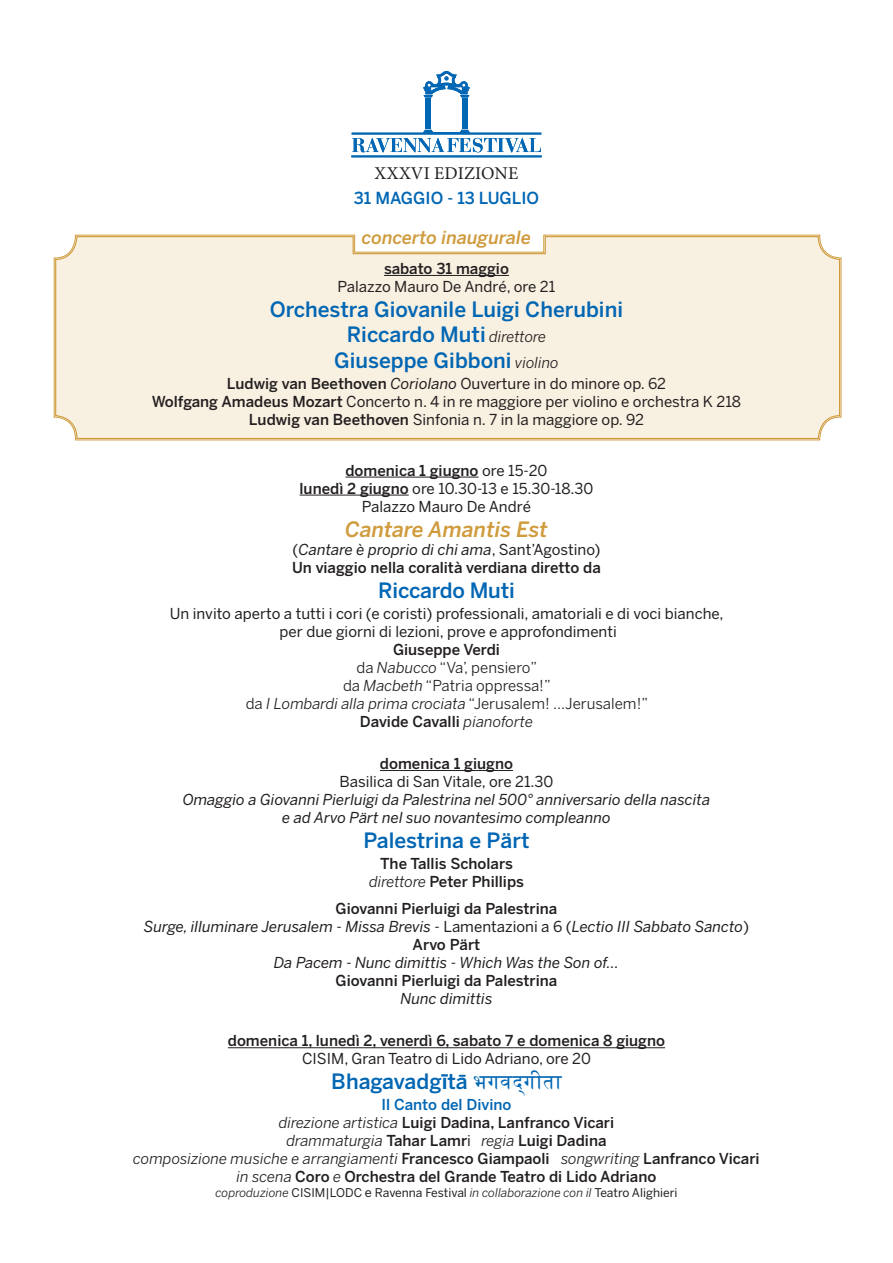
<style>
.page{position:relative;width:893px;height:1263px;background:#fff}
.page>*{position:absolute;margin:0;border:0;box-sizing:border-box;transform-origin:0 0}
.t1{font:500 21px/25.2px "Benton Sans";color:#0166b3;text-align:center}
.t2{font:italic 500 21px "Benton Sans";color:#cf9b3d}
.t3{font:italic 500 18px "Benton Sans";color:#cf9b3d}
.t4{font:18px "Minion Pro";letter-spacing:.01em;color:#231f20}
.t5{font:500 16.5px "Benton Sans";color:#0166b3}
.t6{font:15px/18px "Benton Sans";color:#231f20;text-align:center}
.t7{font:500 15px/18px "Benton Sans";color:#231f20;text-align:center}
.t8{font:italic 15px/18px "Benton Sans";color:#231f20;text-align:center}
.t9{font:15px/18px "Benton Sans";color:#231f20;text-align:center}
.t10{font:12px "Benton Sans";color:#231f20}
.s1{font-weight:400;font-style:italic;font-size:15px;color:#231f20}
.s2{font-weight:500}
.s3{font-style:italic}
.s4{font-weight:400}
.s5{font-weight:400;font-style:italic}
.s6{font-weight:500;font-style:normal}
.s7{font-style:normal}
.s8{font-family:"Arial";font-weight:700}
.s9{font-family:"Devanagari";font-weight:400}
.s10{color:#0166b3}
.s11{font-size:12.75px}
</style>
<div class="page">
<div style="left:55px;top:235px;width:786px;height:205px;background:#f8f0e1"></div>
<div style="left:462px;top:98px;width:6px;height:31px;background:#0166b3"></div>
<svg style="left:423px;top:71px;width:47px;height:26px"></svg>
<div style="left:425px;top:98px;width:6px;height:31px;background:#0166b3"></div>
<svg style="left:351px;top:130px;width:191px;height:27px"></svg>
<hr style="left:384px;top:275px;width:125px;height:1px;background:#231f20">
<hr style="left:345px;top:477px;width:133px;height:1px;background:#231f20">
<hr style="left:300px;top:495px;width:109px;height:1px;background:#231f20">
<hr style="left:380px;top:770px;width:133px;height:1px;background:#231f20">
<hr style="left:228px;top:1047px;width:437px;height:1px;background:#231f20">
<p class="t4" style="left:374px;top:161px;width:146px">XXXVI EDIZIONE</p>
<p class="t5" style="left:354px;top:189px;width:187px">31 MAGGIO - 13 LUGLIO</p>
<p class="t3" style="left:362px;top:227px;width:171px">concerto inaugurale</p>
<p class="t7" style="left:384px;top:259px;width:126px">sabato 31 maggio</p>
<p class="t6" style="left:338px;top:277px;width:219px">Palazzo Mauro De André, ore 21</p>
<h1 class="t1" style="left:270px;top:297px;width:355px">Orchestra Giovanile Luigi Cherubini<br>Riccardo Muti <span class="s1">direttore<br></span>Giuseppe Gibboni <span class="s1">violino</span></h1>
<p class="t6" style="left:152px;top:374px;width:591px"><span class="s2">Ludwig van Beethoven</span> <span class="s3">Coriolano</span> Ouverture in do minore op. 62<br><span class="s2">Wolfgang Amadeus Mozart</span> Concerto n. 4 in re maggiore per violino e orchestra K 218<br><span class="s2">Ludwig van Beethoven</span> Sinfonia n. 7 in la maggiore op. 92</p>
<p class="t6" style="left:300px;top:461px;width:295px"><span class="s2">domenica 1 giugno</span> ore 15-20<br><span class="s2">lunedì 2 giugno</span> ore 10.30-13 e 15.30-18.30<br>Palazzo Mauro De André</p>
<h1 class="t2" style="left:345px;top:517px;width:204px">Cantare Amantis Est</h1>
<p class="t7" style="left:292px;top:540px;width:310px;text-align:left"><span class="s4">(</span><span class="s5">Cantare è proprio di chi ama</span><span class="s4">, Sant’Agostino)<br></span>Un viaggio nella coralità verdiana diretto da</p>
<h1 class="t1" style="left:378px;top:577px;width:138px">Riccardo Muti</h1>
<p class="t6" style="left:170px;top:604px;width:555px">Un invito aperto a tutti i cori (e coristi) professionali, amatoriali e di voci bianche, per due giorni di lezioni, prove e approfondimenti</p>
<p class="t9" style="left:246px;top:640px;width:404px"><span class="s2">Giuseppe Verdi<br></span>da <span class="s3">Nabucco</span> “Va’, pensiero”<br>da <span class="s3">Macbeth</span> “Patria oppressa!”<br>da <span class="s3">I Lombardi alla prima crociata</span> “Jerusalem! ...Jerusalem!”<br><span class="s2">Davide Cavalli</span> <span class="s3">pianoforte</span></p>
<p class="t7" style="left:380px;top:754px;width:135px">domenica 1 giugno</p>
<p class="t6" style="left:339px;top:772px;width:216px">Basilica di San Vitale, ore 21.30</p>
<p class="t8" style="left:183px;top:790px;width:529px">Omaggio a Giovanni Pierluigi da Palestrina nel 500° anniversario della nascita e ad Arvo Pärt nel suo novantesimo compleanno</p>
<h1 class="t1" style="left:363px;top:828px;width:167px">Palestrina e Pärt</h1>
<p class="t7" style="left:369px;top:854px;width:156px">The Tallis Scholars <span class="s5">direttore</span> Peter Phillips</p>
<p class="t8" style="left:144px;top:900px;width:607px"><span class="s6">Giovanni Pierluigi da Palestrina<br></span>Surge, illuminare Jerusalem <span class="s7">-</span> Missa Brevis <span class="s7">- Lamentazioni a 6 (</span>Lectio III Sabbato Sancto<span class="s7">)<br></span><span class="s6">Arvo Pärt<br></span>Da Pacem - Nunc dimittis <span class="s7">-</span> Which Was the Son of…<br><span class="s6">Giovanni Pierluigi da Palestrina</span></p>
<p class="t8" style="left:400px;top:990px;width:94px">Nunc dimittis</p>
<p class="t7" style="left:228px;top:1031px;width:439px">domenica 1, lunedì 2, venerdì 6, sabato 7 e domenica 8 giugno</p>
<p class="t6" style="left:302px;top:1049px;width:290px">CISIM, Gran Teatro di Lido Adriano, ore 20</p>
<h1 class="t1" style="left:331px;top:1069px;width:232px">Bhagavadg<span class="s8">ī</span>ta¯ <span class="s9">भगवद्गीता</span></h1>
<p class="t7" style="left:133px;top:1096px;width:628px"><span class="s10">Il Canto del Divino<br></span><span class="s5">direzione artistica</span> Luigi Dadina, Lanfranco Vicari<br><span class="s5">drammaturgia</span> Tahar Lamr<span class="s4">i</span> <span class="s5">regia</span> Luigi Dadina<br><span class="s5">composizione musiche e arrangiamenti</span> Francesco Giampaoli <span class="s5">songwriting</span> Lanfranco Vicari <span class="s5">in scena</span> Coro <span class="s5">e</span> Orchestra del Grande Teatro di Lido Adriano</p>
<p class="t10" style="left:215px;top:1186px;width:464px"><span class="s3">coproduzione</span> CISIM|LODC <span class="s11">e</span> Ravenna Festival <span class="s3">in collaborazione con il</span> Teatro Alighieri</p>
</div>
